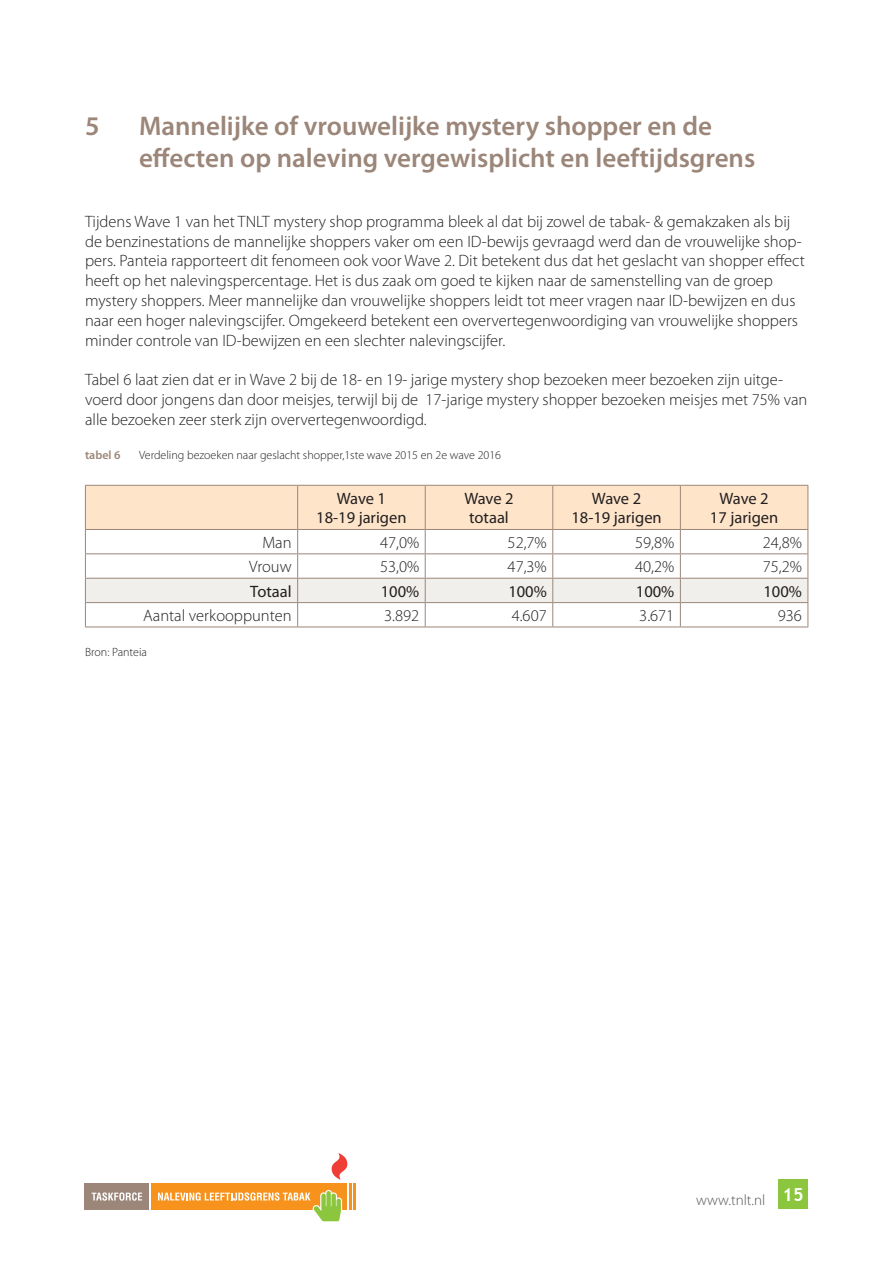
<style>
.page{position:relative;width:893px;height:1263px;background:#fff}
.page>*{position:absolute;margin:0;border:0;box-sizing:border-box;transform-origin:0 0}
.t1{font:600 27px/32.4px "Myriad Pro";color:#9b8679}
.t2{font:300 16.5px/19.8px "Myriad Pro";color:#231f20}
.t3{font:16.5px/19.8px "Myriad Pro";color:#231f20;text-align:center}
.t4{font:300 15px "Myriad Pro";color:#57585a}
.t5{font:300 12px "Myriad Pro";color:#231f20}
.t6{font:600 12px "Myriad Pro";color:#9b8679}
</style>
<div class="page">
<div style="left:778px;top:1179px;width:30px;height:30px;background:#8bc63e"></div>
<div style="left:85px;top:1183px;width:64px;height:26px;background:#9b8679"></div>
<div style="left:151px;top:1183px;width:195px;height:26px;background:#f7931d"></div>
<svg style="left:92px;top:1192px;width:50px;height:9px"></svg>
<svg style="left:332px;top:1153px;width:15px;height:27px"></svg>
<svg style="left:158px;top:1190px;width:184px;height:32px"></svg>
<hr style="left:349px;top:1183px;width:2px;height:26px;background:#f7931d">
<hr style="left:353px;top:1183px;width:3px;height:26px;background:#f7931d">
<hr style="left:85px;top:627px;width:213px;height:1px;background:#9b8679">
<hr style="left:298px;top:627px;width:127px;height:1px;background:#9b8679">
<hr style="left:425px;top:627px;width:128px;height:1px;background:#9b8679">
<hr style="left:553px;top:627px;width:127px;height:1px;background:#9b8679">
<hr style="left:680px;top:627px;width:128px;height:1px;background:#9b8679">
<svg style="left:85px;top:485px;width:723px;height:142px"></svg>
<h1 class="t1" style="left:85px;top:110px;width:16px">5</h1>
<h1 class="t1" style="left:139px;top:110px;width:618px">Mannelijke of vrouwelijke mystery shopper en de effecten op naleving vergewisplicht en leeftijdsgrens</h1>
<p class="t2" style="left:85px;top:212px;width:721px">Tijdens Wave 1 van het TNLT mystery shop programma bleek al dat bij zowel de tabak- &amp; gemakzaken als bij de benzinestations de mannelijke shoppers vaker om een ID-bewijs gevraagd werd dan de vrouwelijke shop&shy;pers. Panteia rapporteert dit fenomeen ook voor Wave 2. Dit betekent dus dat het geslacht van shopper effect heeft op het nalevingspercentage. Het is dus zaak om goed te kijken naar de samenstelling van de groep mystery shoppers. Meer mannelijke dan vrouwelijke shoppers leidt tot meer vragen naar ID-bewijzen en dus naar een hoger nalevingscijfer. Omgekeerd betekent een oververtegenwoordiging van vrouwelijke shoppers minder controle van ID-bewijzen en een slechter nalevingscijfer.</p>
<p class="t2" style="left:85px;top:370px;width:724px">Tabel 6 laat zien dat er in Wave 2 bij de 18- en 19- jarige mystery shop bezoeken meer bezoeken zijn uitge&shy;voerd door jongens dan door meisjes, terwijl bij de 17-jarige mystery shopper bezoeken meisjes met 75% van alle bezoeken zeer sterk zijn oververtegenwoordigd.</p>
<p class="t6" style="left:85px;top:448px;width:37px">tabel 6</p>
<p class="t5" style="left:139px;top:448px;width:364px">Verdeling bezoeken naar geslacht shopper,1ste wave 2015 en 2e wave 2016</p>
<p class="t3" style="left:316px;top:488px;width:92px">Wave 1<br>18-19 jarigen</p>
<p class="t3" style="left:464px;top:488px;width:51px;text-align:left">Wave 2 totaal</p>
<p class="t3" style="left:571px;top:488px;width:92px">Wave 2<br>18-19 jarigen</p>
<p class="t3" style="left:710px;top:488px;width:70px">Wave 2<br>17 jarigen</p>
<p class="t2" style="left:262px;top:533px;width:31px">Man</p>
<p class="t2" style="left:380px;top:533px;width:41px">47,0%</p>
<p class="t2" style="left:508px;top:533px;width:41px">52,7%</p>
<p class="t2" style="left:635px;top:533px;width:41px">59,8%</p>
<p class="t2" style="left:763px;top:533px;width:41px">24,8%</p>
<p class="t2" style="left:249px;top:557px;width:44px">Vrouw</p>
<p class="t2" style="left:380px;top:557px;width:41px">53,0%</p>
<p class="t2" style="left:508px;top:557px;width:41px">47,3%</p>
<p class="t2" style="left:635px;top:557px;width:41px">40,2%</p>
<p class="t2" style="left:763px;top:557px;width:41px">75,2%</p>
<p class="t3" style="left:250px;top:581px;width:43px">Totaal</p>
<p class="t3" style="left:381px;top:581px;width:40px">100%</p>
<p class="t3" style="left:508px;top:581px;width:40px">100%</p>
<p class="t3" style="left:636px;top:581px;width:40px">100%</p>
<p class="t3" style="left:763px;top:581px;width:40px">100%</p>
<p class="t2" style="left:143px;top:606px;width:150px">Aantal verkooppunten</p>
<p class="t2" style="left:384px;top:606px;width:37px">3.892</p>
<p class="t2" style="left:512px;top:606px;width:37px">4.607</p>
<p class="t2" style="left:639px;top:606px;width:37px">3.671</p>
<p class="t2" style="left:778px;top:606px;width:26px">936</p>
<p class="t5" style="left:85px;top:645px;width:63px">Bron: Panteia</p>
<p class="t4" style="left:696px;top:1192px;width:109px">www.tnlt.nl <sup>15</sup></p>
</div>
